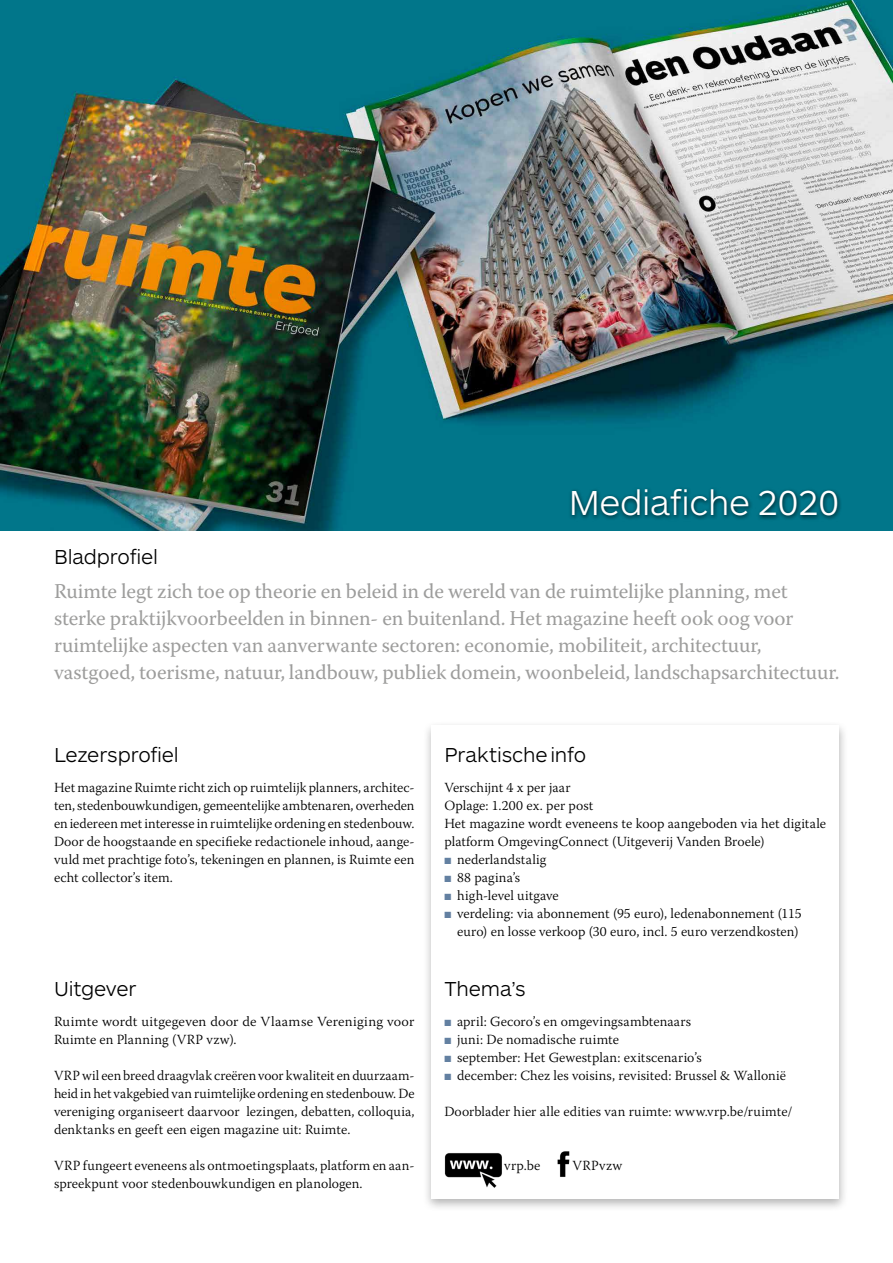
<style>
.page{position:relative;width:893px;height:1263px;background:#fff}
.page>*{position:absolute;margin:0;border:0;box-sizing:border-box;transform-origin:0 0}
.t1{font:300 36px "ARS Maquette";letter-spacing:-.01em;color:#fff}
.t2{font:21px/27px "Warnock Pro";letter-spacing:-.005em;color:#9d9d9c}
.t3{font:300 21px "ARS Maquette";letter-spacing:-.005em;color:#000}
.t4{font:300 13.95px/18px "Warnock Pro";letter-spacing:.005em;color:#000}
.s1{color:#6380a1}
</style>
<div class="page">
<img style="left:0;top:0;width:893px;height:530px">
<div style="left:568px;top:486px;width:274px;height:35px;background:#000;opacity:.75"></div>
<div style="left:423px;top:720px;width:425px;height:492px;background:#000;opacity:.3"></div>
<div style="left:432px;top:725px;width:407px;height:473px;background:#fff"></div>
<img style="left:444px;top:1153px;width:58px;height:35px">
<img style="left:557px;top:1151px;width:13px;height:26px">
<h1 class="t1" style="left:569px;top:479px;width:272px">Mediafiche 2020</h1>
<h2 class="t3" style="left:54px;top:543px;width:106px">Bladprofiel</h2>
<p class="t2" style="left:54px;top:577px;width:787px">Ruimte legt zich toe op theorie en beleid in de wereld van de ruimtelijke planning, met sterke praktijkvoorbeelden in binnen- en buitenland. Het magazine heeft ook oog voor ruimtelijke aspecten van aanverwante sectoren: economie, mobiliteit, architectuur, vastgoed, toerisme, natuur, landbouw, publiek domein, woonbeleid, landschapsarchitectuur.</p>
<h2 class="t3" style="left:54px;top:741px;width:126px">Lezersprofiel</h2>
<p class="t4" style="left:54px;top:778px;width:362px;text-align:justify">Het magazine Ruimte richt zich op ruimtelijk planners, architec&shy;ten, stedenbouwkundigen, gemeentelijke ambtenaren, overheden en iedereen met interesse in ruimtelijke ordening en stedenbouw.<br>Door de hoogstaande en specifieke redactionele inhoud, aange&shy;vuld met prachtige foto’s, tekeningen en plannen, is Ruimte een echt collector’s item.</p>
<h2 class="t3" style="left:54px;top:975px;width:84px">Uitgever</h2>
<p class="t4" style="left:54px;top:1012px;width:362px">Ruimte wordt uitgegeven door de Vlaamse Vereniging voor<br>Ruimte en Planning (VRP vzw).</p>
<p class="t4" style="left:54px;top:1066px;width:362px;text-align:justify">VRP wil een breed draagvlak creëren voor kwaliteit en duurzaam&shy;heid in het vakgebied van ruimtelijke ordening en stedenbouw. De vereniging organiseert daarvoor lezingen, debatten, colloquia, denktanks en geeft een eigen magazine uit: Ruimte.</p>
<p class="t4" style="left:54px;top:1156px;width:362px">VRP fungeert eveneens als ontmoetingsplaats, platform en aan&shy;spreekpunt voor stedenbouwkundigen en planologen.</p>
<h2 class="t3" style="left:444px;top:741px;width:143px">Praktische info</h2>
<p class="t4" style="left:444px;top:778px;width:383px">Verschijnt 4 x per jaar<br>Oplage: 1.200 ex. per post<br>Het magazine wordt eveneens te koop aangeboden via het digitale platform OmgevingConnect (Uitgeverij Vanden Broele)</p>
<p class="t4" style="left:444px;top:850px;width:104px"><span class="s1">■</span> nederlandstalig</p>
<p class="t4" style="left:444px;top:868px;width:77px"><span class="s1">■</span> 88 pagina’s</p>
<p class="t4" style="left:444px;top:886px;width:116px"><span class="s1">■</span> high-level uitgave</p>
<p class="t4" style="left:444px;top:904px;width:359px;text-align:right"><span class="s1">■</span> verdeling: via abonnement (95 euro), ledenabonnement (115 euro) en losse verkoop (30 euro, incl. 5 euro verzendkosten)</p>
<h2 class="t3" style="left:444px;top:975px;width:83px">Thema’s</h2>
<p class="t4" style="left:444px;top:1012px;width:248px"><span class="s1">■</span> april: Gecoro’s en omgevingsambtenaars</p>
<p class="t4" style="left:444px;top:1030px;width:176px"><span class="s1">■</span> juni: De nomadische ruimte</p>
<p class="t4" style="left:444px;top:1048px;width:259px"><span class="s1">■</span> september: Het Gewestplan: exitscenario’s</p>
<p class="t4" style="left:444px;top:1066px;width:343px"><span class="s1">■</span> december: Chez les voisins, revisited: Brussel &amp; Wallonië</p>
<p class="t4" style="left:444px;top:1102px;width:350px">Doorblader hier alle edities van ruimte: www.vrp.be/ruimte/</p>
<p class="t4" style="left:504px;top:1156px;width:38px">vrp.be</p>
<p class="t4" style="left:572px;top:1156px;width:52px">VRPvzw</p>
</div>
